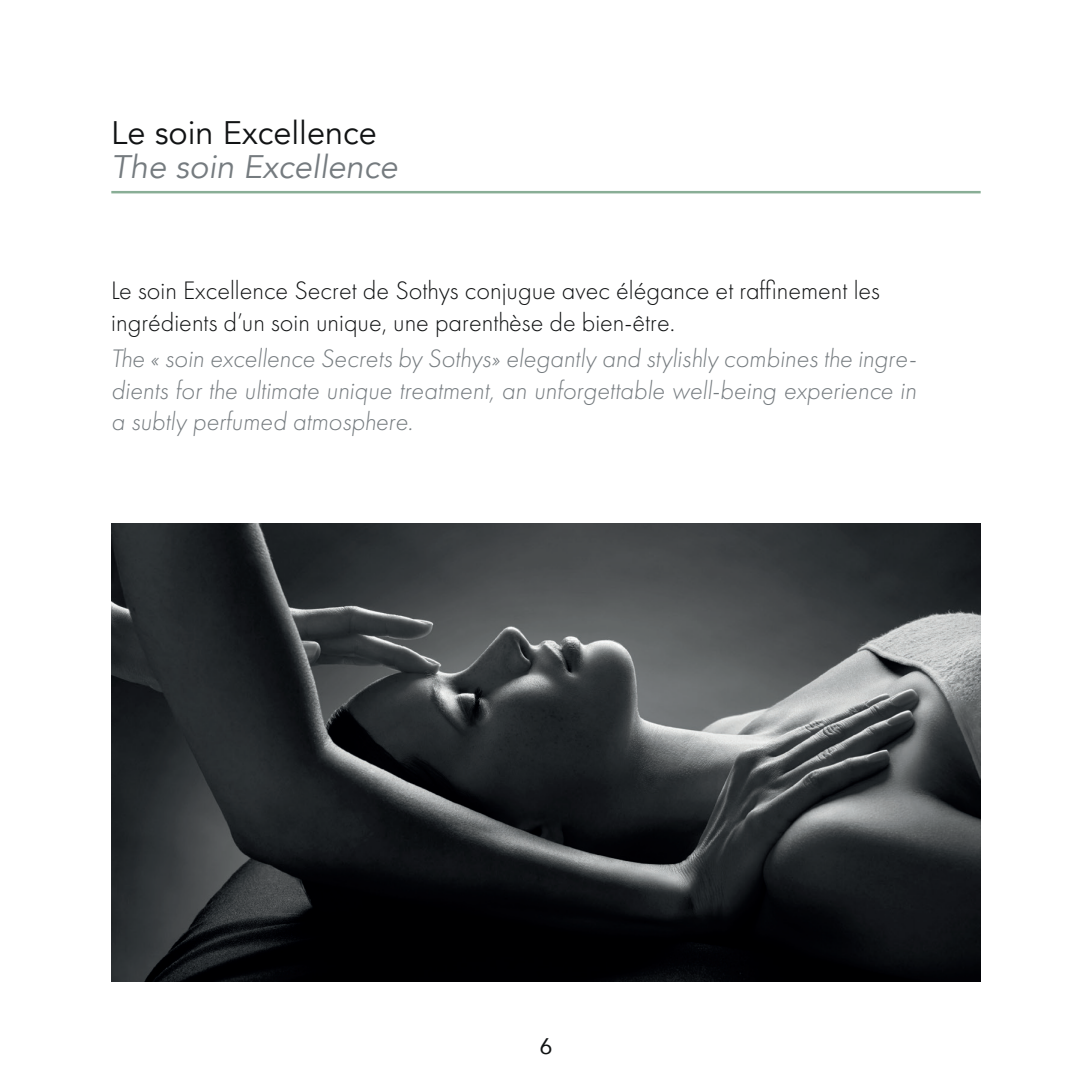
<style>
.page{position:relative;width:1092px;height:1092px;background:#fff}
.page>*{position:absolute;margin:0;border:0;box-sizing:border-box;transform-origin:0 0}
.t1{font:italic 32.5px "Avenir";color:#757b7f}
.t2{font:32.5px "Avenir";color:#111314}
.t3{font:italic 300 26.25px/31.5px "Futura PT";color:#757b7f;text-align:justify}
.t4{font:300 26.25px/31.5px "Futura PT";color:#111314}
.t5{font:22.5px "Avenir";color:#111314}
</style>
<div class="page">
<hr style="left:111px;top:191px;width:869px;height:2px;background:#89ae96">
<img style="left:111px;top:523px;width:869px;height:458px">
<p class="t2" style="left:111px;top:113px;width:267px">Le soin Excellence</p>
<p class="t1" style="left:111px;top:147px;width:287px">The soin Excellence</p>
<p class="t4" style="left:111px;top:275px;width:770px">Le soin Excellence Secret de Sothys conjugue avec élégance et raffinement les ingrédients d’un soin unique, une parenthèse de bien-être.</p>
<p class="t3" style="left:111px;top:343px;width:806px">The « soin excellence Secrets by Sothys» elegantly and stylishly combines the ingre&shy;dients for the ultimate unique treatment, an unforgettable well-being experience in a subtly perfumed atmosphere.</p>
<p class="t5" style="left:539px;top:1027px;width:14px">6</p>
</div>
